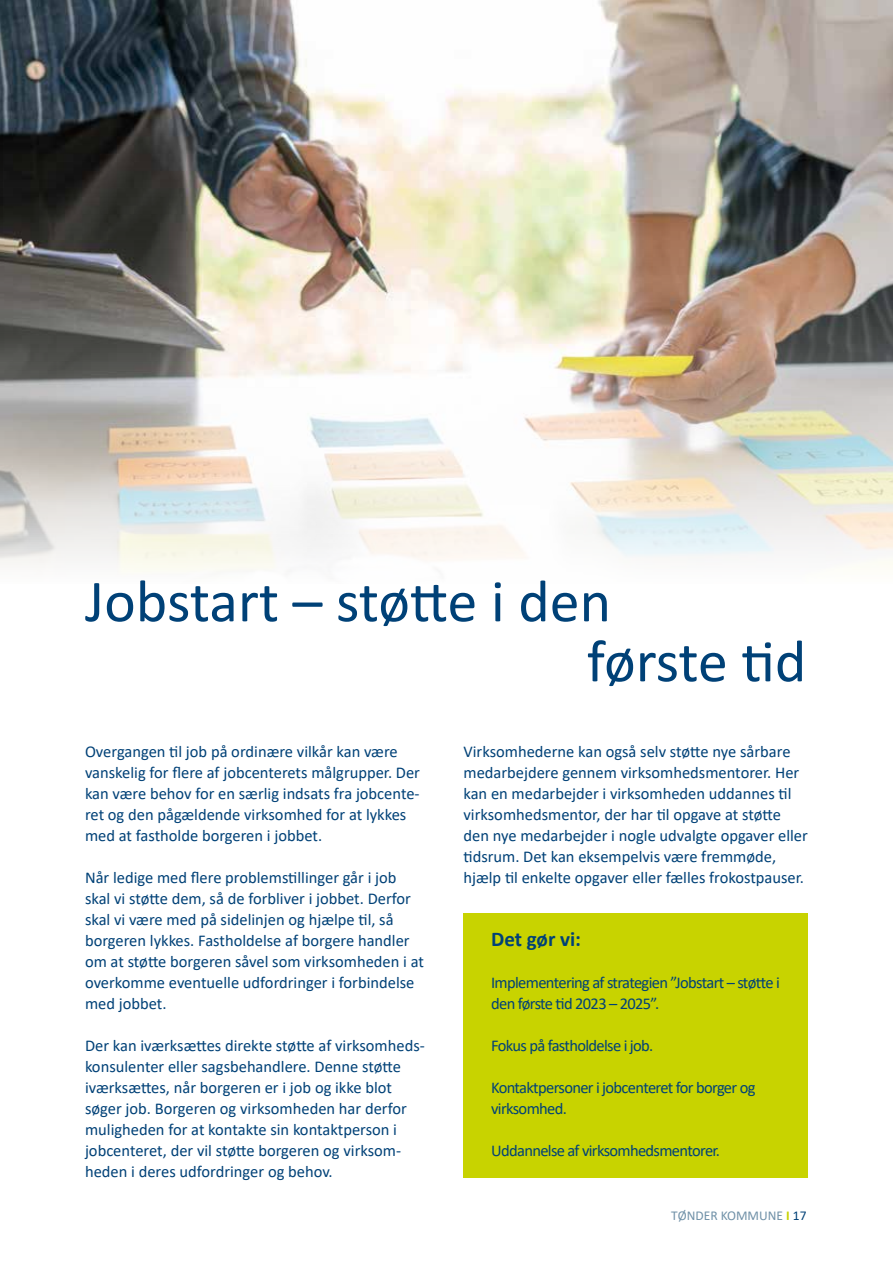
<style>
.page{position:relative;width:893px;height:1263px;background:#fff}
.page>*{position:absolute;margin:0;border:0;box-sizing:border-box;transform-origin:0 0}
.t1{font:60px/60px "Calibri";letter-spacing:-.005em;color:#004177}
.t2{font:700 21px "Calibri";color:#004177}
.t3{font:16.5px/21px "Calibri";color:#004177}
.t4{font:16.5px/21px "Calibri";letter-spacing:-.04em;color:#004177}
.t5{font:13.5px "Calibri";color:#6f90a7}
.s1{font-weight:700;color:#c8d300}
.s2{color:#004177}
</style>
<div class="page">
<div style="left:463px;top:913px;width:345px;height:265px;background:#c8d300"></div>
<img style="left:0;top:0;width:893px;height:572px">
<h1 class="t1" style="left:587px;top:570px;width:221px;text-indent:-502px">Jobstart – støtte i den<br>første tid</h1>
<p class="t3" style="left:85px;top:740px;width:337px">Overgangen til job på ordinære vilkår kan være vanskelig for flere af jobcenterets målgrupper. Der kan være behov for en særlig indsats fra jobcente&shy;ret og den pågældende virksomhed for at lykkes med at fastholde borgeren i jobbet.</p>
<p class="t3" style="left:85px;top:866px;width:340px">Når ledige med flere problemstillinger går i job skal vi støtte dem, så de forbliver i jobbet. Derfor skal vi være med på sidelinjen og hjælpe til, så borgeren lykkes. Fastholdelse af borgere handler om at støtte borgeren såvel som virksomheden i at overkomme eventuelle udfordringer i forbindelse med jobbet.</p>
<p class="t3" style="left:85px;top:1034px;width:341px">Der kan iværksættes direkte støtte af virksomheds&shy;konsulenter eller sagsbehandlere. Denne støtte iværksættes, når borgeren er i job og ikke blot søger job. Borgeren og virksomheden har derfor muligheden for at kontakte sin kontaktperson i jobcenteret, der vil støtte borgeren og virksom&shy;heden i deres udfordringer og behov.</p>
<p class="t3" style="left:463px;top:740px;width:346px">Virksomhederne kan også selv støtte nye sårbare medarbejdere gennem virksomhedsmentorer. Her kan en medarbejder i virksomheden uddannes til virksomhedsmentor, der har til opgave at støtte den nye medarbejder i nogle udvalgte opgaver eller tidsrum. Det kan eksempelvis være fremmøde, hjælp til enkelte opgaver eller fælles frokostpauser.</p>
<p class="t2" style="left:491px;top:924px;width:91px">Det gør vi:</p>
<p class="t4" style="left:491px;top:971px;width:290px">Implementering af strategien ”Jobstart – støtte i den første tid 2023 – 2025”.</p>
<p class="t4" style="left:491px;top:1034px;width:164px">Fokus på fastholdelse i job.</p>
<p class="t4" style="left:491px;top:1076px;width:266px">Kontaktpersoner i jobcenteret for borger og virksomhed.</p>
<p class="t4" style="left:491px;top:1139px;width:230px">Uddannelse af virksomhedsmentorer.</p>
<p class="t5" style="left:671px;top:1206px;width:137px">TØNDER KOMMUNE <span class="s1">I</span> <span class="s2">17</span></p>
</div>
